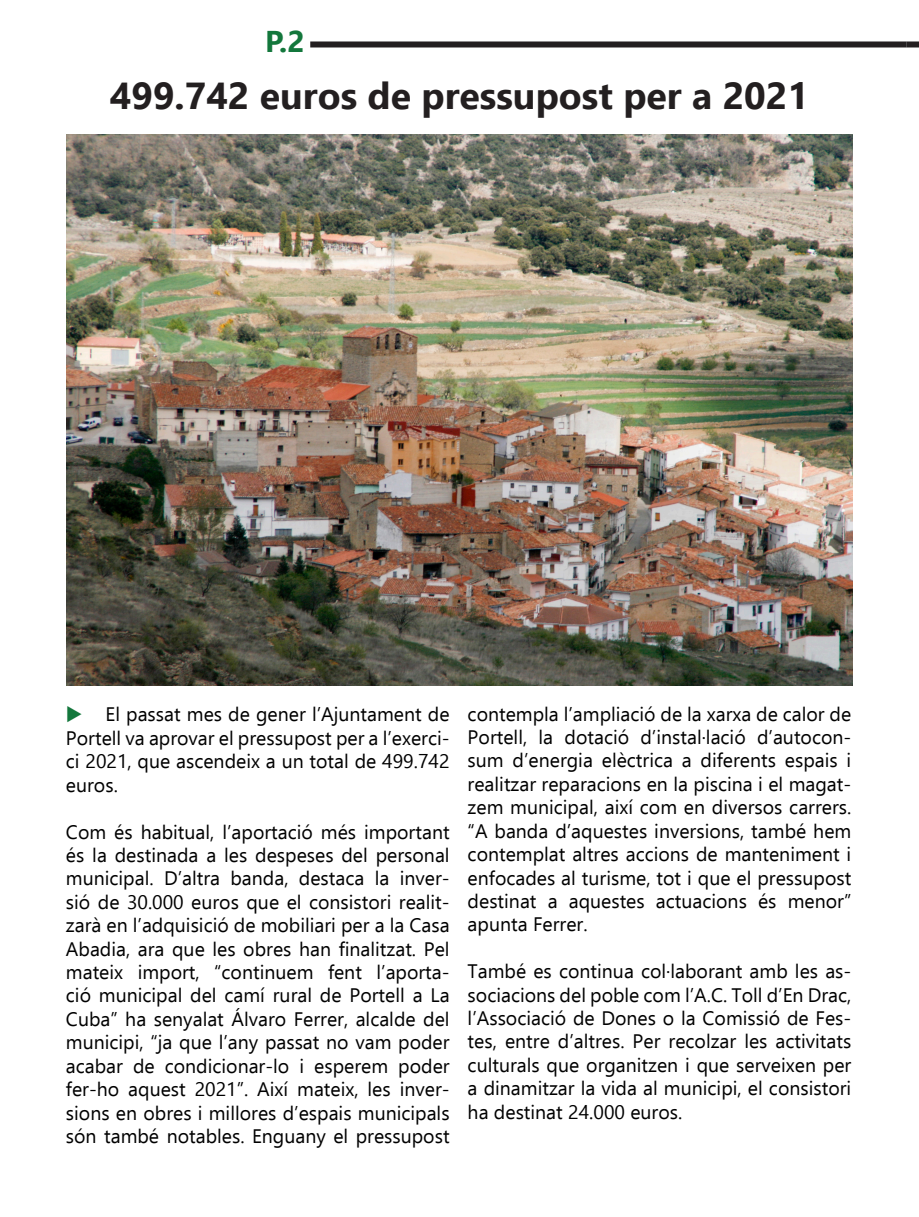
<style>
.page{position:relative;width:919px;height:1217px;background:#fff}
.page>*{position:absolute;margin:0;border:0;box-sizing:border-box;transform-origin:0 0}
.t1{font:700 37.5px "Ebrima";color:#231f20}
.t2{font:700 30px "Segoe UI";color:#13773c}
.t3{font:19.5px/23.4px "Ebrima";color:#000;text-align:justify}
.s1{color:#13773c}
</style>
<div class="page">
<div style="left:310px;top:41px;width:596px;height:6px;background:#231f20"></div>
<div style="left:906px;top:41px;width:12px;height:6px;background:#231f20"></div>
<img style="left:67px;top:134px;width:785px;height:551px">
<p class="t2" style="left:265px;top:13px;width:41px">P.2</p>
<p class="t1" style="left:110px;top:66px;width:700px">499.742 euros de pressupost per a 2021</p>
<p class="t3" style="left:66px;top:702px;width:385px"><span class="s1">◆</span> El passat mes de gener l’Ajuntament de Portell va aprovar el pressupost per a l’exerci&shy;ci 2021, que ascendeix a un total de 499.742 euros.</p>
<p class="t3" style="left:66px;top:819px;width:385px">Com és habitual, l’aportació més important és la destinada a les despeses del personal municipal. D’altra banda, destaca la inver&shy;sió de 30.000 euros que el consistori realit&shy;zarà en l’adquisició de mobiliari per a la Casa Abadia, ara que les obres han finalitzat. Pel mateix import, “continuem fent l’aporta&shy;ció municipal del camí rural de Portell a La Cuba” ha senyalat Álvaro Ferrer, alcalde del municipi, “ja que l’any passat no vam poder acabar de condicionar-lo i esperem poder fer-ho aquest 2021”. Així mateix, les inver&shy;sions en obres i millores d’espais municipals són també notables. Enguany el pressupost</p>
<p class="t3" style="left:467px;top:701px;width:385px">contempla l’ampliació de la xarxa de calor de Portell, la dotació d’instal·lació d’autocon&shy;sum d’energia elèctrica a diferents espais i realitzar reparacions en la piscina i el magat&shy;zem municipal, així com en diversos carrers. “A banda d’aquestes inversions, també hem contemplat altres accions de manteniment i enfocades al turisme, tot i que el pressupost destinat a aquestes actuacions és menor” apunta Ferrer.</p>
<p class="t3" style="left:467px;top:958px;width:385px">També es continua col·laborant amb les as&shy;sociacions del poble com l’A.C. Toll d’En Drac, l’Associació de Dones o la Comissió de Fes&shy;tes, entre d’altres. Per recolzar les activitats culturals que organitzen i que serveixen per a dinamitzar la vida al municipi, el consistori ha destinat 24.000 euros.</p>
</div>
